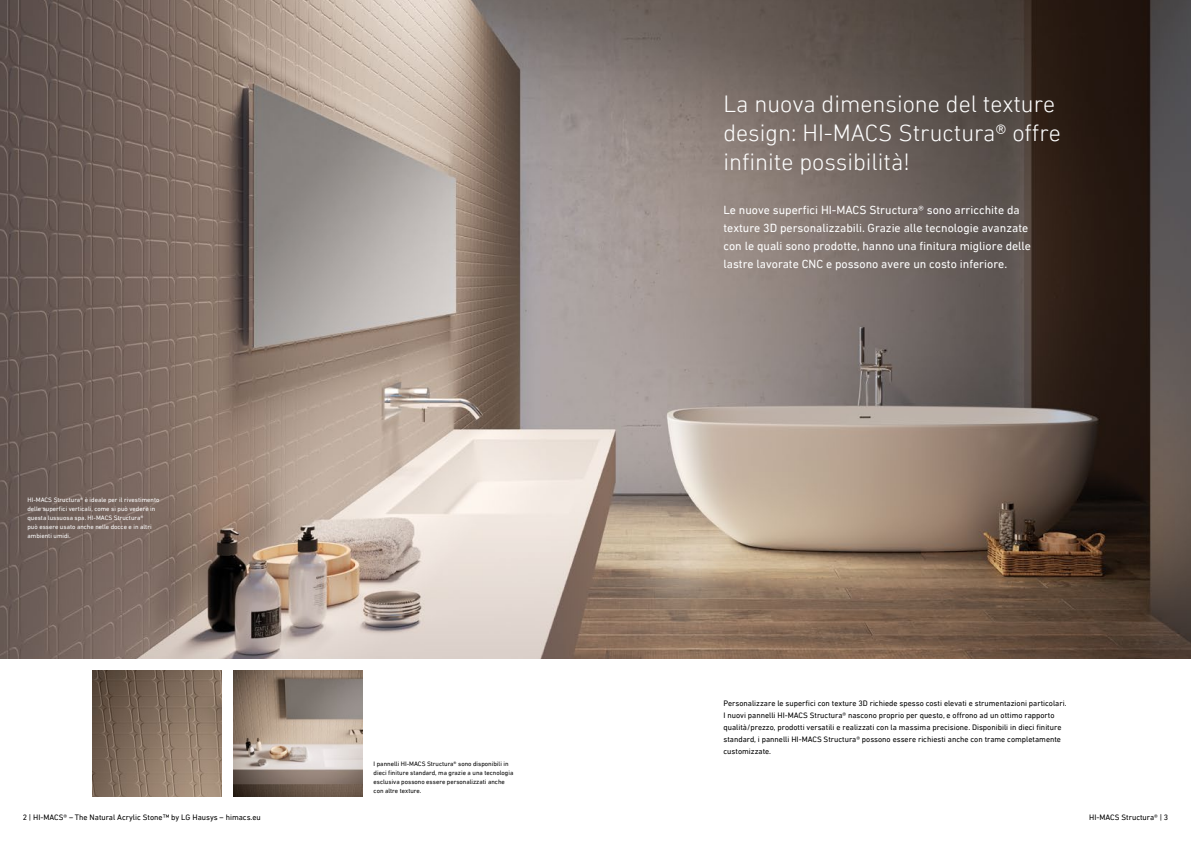
<style>
.page{position:relative;width:1191px;height:842px;background:#fff}
.page>*{position:absolute;margin:0;border:0;box-sizing:border-box;transform-origin:0 0}
.t1{font:300 24px/28.8px "DIN Next LT Pro";color:#fff}
.t2{font:12px/18px "DIN Next LT Pro";color:#fff}
.t3{font:8px/12px "DIN Next LT Pro";color:#000}
.t4{font:6.5px/9px "DIN Next LT Pro";color:#fff}
.t5{font:6.5px/9px "DIN Next LT Pro";color:#000}
</style>
<div class="page">
<img style="left:0;top:0;width:1191px;height:658px">
<img style="left:233px;top:670px;width:129px;height:127px">
<img style="left:93px;top:670px;width:129px;height:127px">
<h1 class="t1" style="left:723px;top:89px;width:339px">La nuova dimensione del texture design: HI-MACS Structura® offre infinite possibilità!</h1>
<p class="t4" style="left:27px;top:495px;width:133px">HI-MACS Structura® è ideale per il rivestimento delle superfici verticali, come si può vedere in questa lussuosa spa. HI-MACS Structura®<br>può essere usato anche nelle docce e in altri ambienti umidi.</p>
<p class="t5" style="left:373px;top:759px;width:141px">I pannelli HI-MACS Structura® sono disponibili in dieci finiture standard, ma grazie a una tecnologia esclusiva possono essere personalizzati anche con altre texture.</p>
<p class="t2" style="left:723px;top:201px;width:309px">Le nuove superfici HI-MACS Structura® sono arricchite da texture 3D personalizzabili. Grazie alle tecnologie avanzate con le quali sono prodotte, hanno una finitura migliore delle lastre lavorate CNC e possono avere un costo inferiore.</p>
<p class="t3" style="left:723px;top:697px;width:345px">Personalizzare le superfici con texture 3D richiede spesso costi elevati e strumentazioni particolari.<br>I nuovi pannelli HI-MACS Structura® nascono proprio per questo, e offrono ad un ottimo rapporto qualità/prezzo, prodotti versatili e realizzati con la massima precisione. Disponibili in dieci finiture standard, i pannelli HI-MACS Structura® possono essere richiesti anche con trame completamente customizzate.</p>
<p class="t3" style="left:23px;top:811px;width:240px">2 | HI-MACS® – The Natural Acrylic Stone™ by LG Hausys – himacs.eu</p>
<p class="t3" style="left:1089px;top:811px;width:81px">HI-MACS Structura® | 3</p>
</div>
